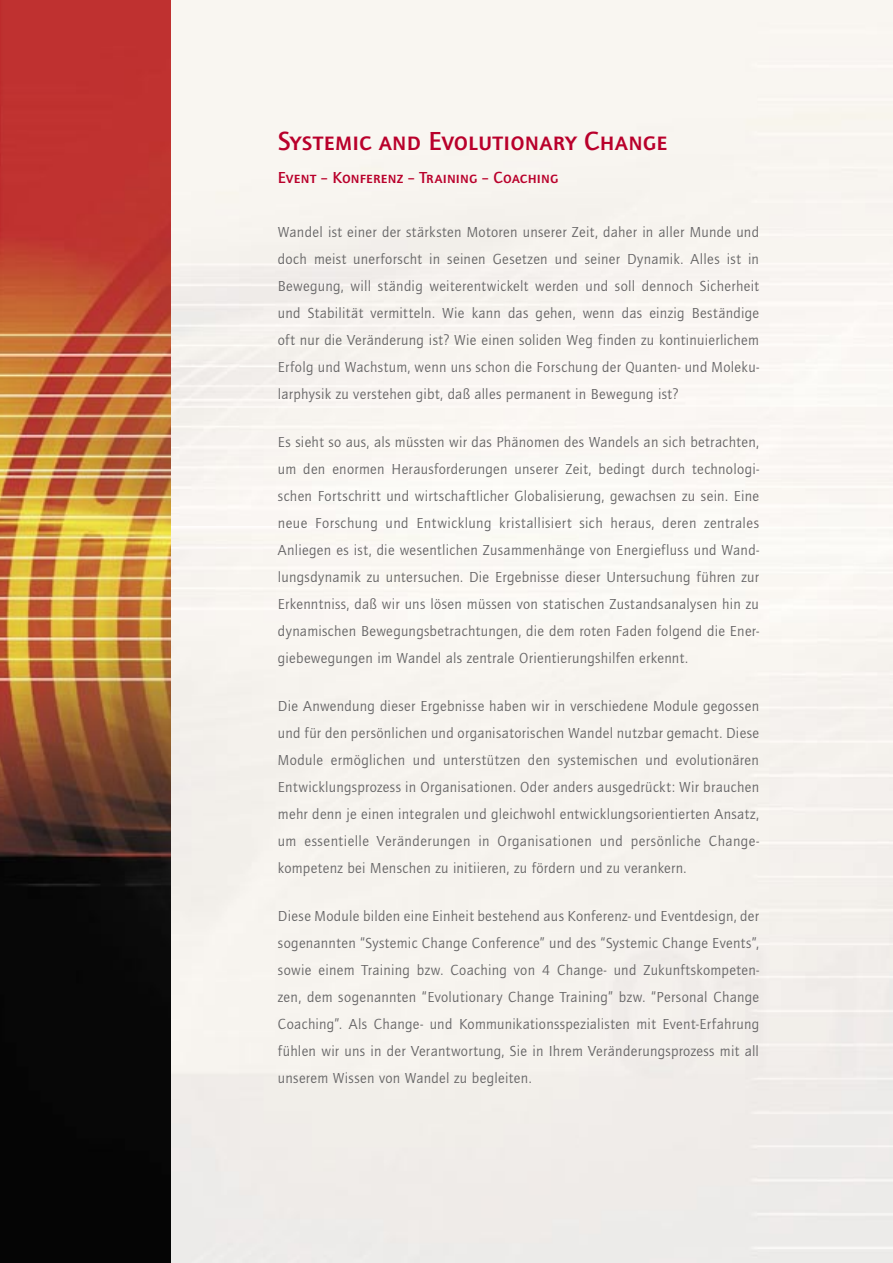
<style>
.page{position:relative;width:893px;height:1263px;background:#fff}
.page>*{position:absolute;margin:0;border:0;box-sizing:border-box;transform-origin:0 0}
.t1{font:700 27px "Quay Itc SCT";letter-spacing:.01em;color:#b9002b}
.t2{font:700 16.5px "Quay Itc SCT";letter-spacing:.01em;color:#b9002b}
.t3{font:15px/27px "Quay Itc T";letter-spacing:.02em;color:#676667;text-align:justify}
</style>
<div class="page">
<img style="left:170px;top:0;width:723px;height:1263px">
<img style="left:0;top:0;width:170px;height:1263px">
<h1 class="t1" style="left:278px;top:126px;width:391px">Systemic and Evolutionary Change</h1>
<p class="t2" style="left:278px;top:168px;width:282px">Event – Konferenz – Training – Coaching</p>
<p class="t3" style="left:278px;top:218px;width:483px">Wandel ist einer der stärksten Motoren unserer Zeit, daher in aller Munde und doch meist unerforscht in seinen Gesetzen und seiner Dynamik. Alles ist in Bewegung, will ständig weiterentwickelt werden und soll dennoch Sicherheit und Stabilität vermitteln. Wie kann das gehen, wenn das einzig Beständige oft nur die Veränderung ist? Wie einen soliden Weg finden zu kontinuierlichem Erfolg und Wachstum, wenn uns schon die Forschung der Quanten- und Moleku&shy;larphysik zu verstehen gibt, daß alles permanent in Bewegung ist?</p>
<p class="t3" style="left:278px;top:428px;width:483px">Es sieht so aus, als müssten wir das Phänomen des Wandels an sich betrachten, um den enormen Herausforderungen unserer Zeit, bedingt durch technologi&shy;schen Fortschritt und wirtschaftlicher Globalisierung, gewachsen zu sein. Eine neue Forschung und Entwicklung kristallisiert sich heraus, deren zentrales Anliegen es ist, die wesentlichen Zusammenhänge von Energiefluss und Wand&shy;lungsdynamik zu untersuchen. Die Ergebnisse dieser Untersuchung führen zur Erkenntniss, daß wir uns lösen müssen von statischen Zustandsanalysen hin zu dynamischen Bewegungsbetrachtungen, die dem roten Faden folgend die Ener&shy;giebewegungen im Wandel als zentrale Orientierungshilfen erkennt.</p>
<p class="t3" style="left:278px;top:692px;width:483px">Die Anwendung dieser Ergebnisse haben wir in verschiedene Module gegossen und für den persönlichen und organisatorischen Wandel nutzbar gemacht. Diese Module ermöglichen und unterstützen den systemischen und evolutionären Entwicklungsprozess in Organisationen. Oder anders ausgedrückt: Wir brauchen mehr denn je einen integralen und gleichwohl entwicklungsorientierten Ansatz, um essentielle Veränderungen in Organisationen und persönliche Change&shy;kompetenz bei Menschen zu initiieren, zu fördern und zu verankern.</p>
<p class="t3" style="left:278px;top:902px;width:483px">Diese Module bilden eine Einheit bestehend aus Konferenz- und Eventdesign, der sogenannten “Systemic Change Conference” und des “Systemic Change Events”, sowie einem Training bzw. Coaching von 4 Change- und Zukunftskompeten&shy;zen, dem sogenannten “Evolutionary Change Training” bzw. “Personal Change Coaching”. Als Change- und Kommunikationsspezialisten mit Event-Erfahrung fühlen wir uns in der Verantwortung, Sie in Ihrem Veränderungsprozess mit all unserem Wissen von Wandel zu begleiten.</p>
</div>
